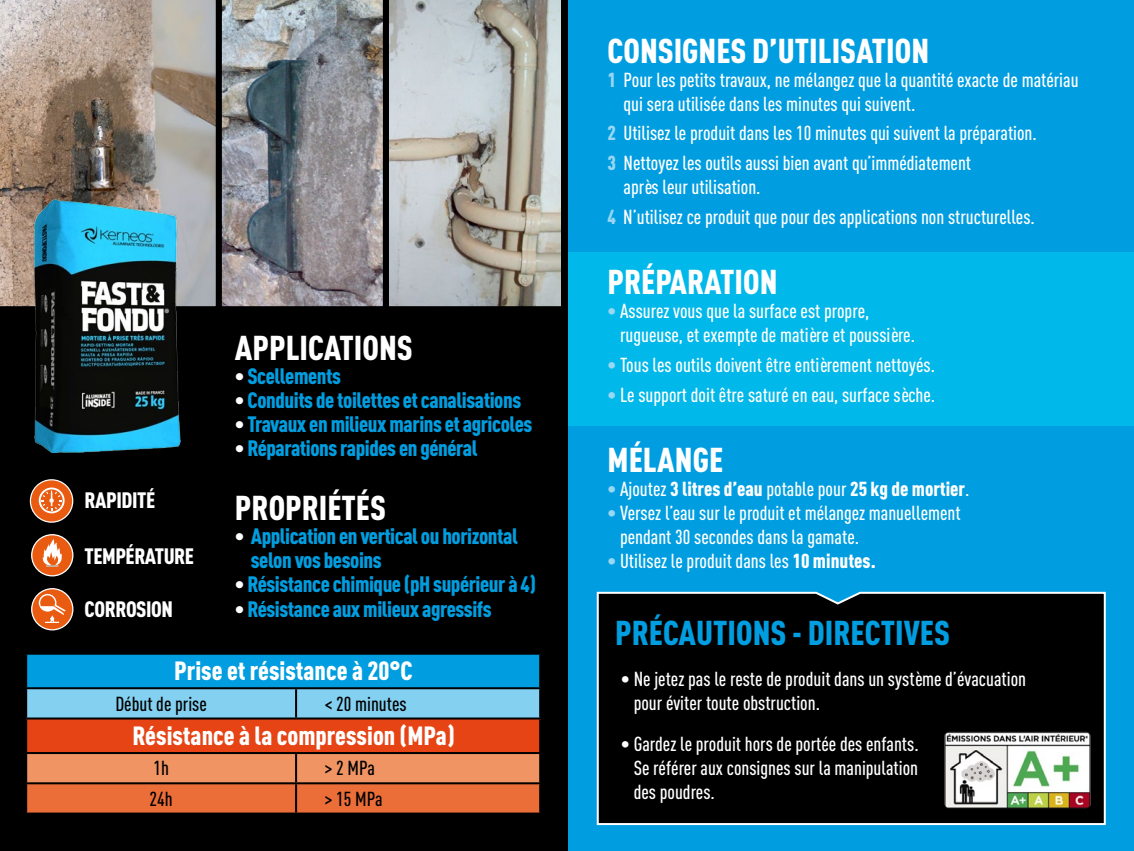
<style>
.page{position:relative;width:1134px;height:851px;background:#fff}
.page>*{position:absolute;margin:0;border:0;box-sizing:border-box;transform-origin:0 0}
.t1{font:900 34px "DIN Cond";color:#fff}
.t2{font:900 34px "DIN Cond";color:#009ee0}
.t3{font:900 26px "DIN Cond";color:#fff}
.t4{font:900 22px/24px "DIN Cond";letter-spacing:-.02em;color:#009ee0}
.t5{font:900 22px "DIN Cond";letter-spacing:-.02em;color:#fff}
.t6{font:500 20px/24px "DIN Cond";color:#fff}
.t7{font:900 20px "DIN Cond";color:#fff}
.t8{font:500 20px "DIN Cond";color:#000}
.s1{color:#fff}
.s2{font-weight:900;color:#9ad7f3}
.s3{color:#9ad7f3}
.s4{font-weight:500}
.s5{font-weight:900}
</style>
<div class="page">
<div style="left:567px;top:0;width:567px;height:850px;background:#009ee0"></div>
<div style="left:567px;top:252px;width:567px;height:173px;background:#00b8e9"></div>
<div style="left:596px;top:591px;width:510px;height:234px;background:#000"></div>
<div style="left:0;top:0;width:567px;height:850px;background:#000"></div>
<svg style="left:0;top:0;width:216px;height:307px;background:#a29488"></svg>
<img style="left:28px;top:199px;width:157px;height:253px">
<div style="left:30px;top:479px;width:43px;height:43px;border:2px solid #fff;border-radius:50%"></div>
<div style="left:31px;top:480px;width:41px;height:41px;background:#e95b10;border-radius:50%"></div>
<svg style="left:39px;top:487px;width:26px;height:26px"></svg>
<svg style="left:31px;top:534px;width:42px;height:42px"></svg>
<svg style="left:42px;top:538px;width:21px;height:28px"></svg>
<svg style="left:31px;top:588px;width:42px;height:42px"></svg>
<svg style="left:39px;top:593px;width:27px;height:29px"></svg>
<div style="left:26px;top:653px;width:514px;height:35px;background:#009ee0"></div>
<div style="left:27px;top:689px;width:512px;height:28px;background:#84d0f0"></div>
<div style="left:26px;top:718px;width:514px;height:35px;background:#e64415"></div>
<svg style="left:27px;top:754px;width:512px;height:58px;background:#ec7f4d"></svg>
<hr style="left:25px;top:652px;width:271px;height:2px;background:#000">
<hr style="left:25px;top:654px;width:2px;height:33px;background:#000">
<hr style="left:296px;top:652px;width:245px;height:2px;background:#000">
<hr style="left:539px;top:654px;width:2px;height:33px;background:#000">
<hr style="left:25px;top:687px;width:271px;height:2px;background:#000">
<hr style="left:296px;top:687px;width:245px;height:2px;background:#000">
<hr style="left:295px;top:689px;width:2px;height:28px;background:#000">
<hr style="left:25px;top:717px;width:271px;height:2px;background:#000">
<hr style="left:25px;top:719px;width:2px;height:33px;background:#000">
<hr style="left:296px;top:717px;width:245px;height:2px;background:#000">
<hr style="left:539px;top:719px;width:2px;height:33px;background:#000">
<hr style="left:25px;top:752px;width:271px;height:2px;background:#000">
<hr style="left:296px;top:752px;width:245px;height:2px;background:#000">
<hr style="left:295px;top:754px;width:2px;height:28px;background:#000">
<hr style="left:25px;top:782px;width:271px;height:2px;background:#000">
<hr style="left:296px;top:782px;width:245px;height:2px;background:#000">
<hr style="left:295px;top:784px;width:2px;height:28px;background:#000">
<img style="left:944px;top:731px;width:147px;height:77px">
<svg style="left:389px;top:0;width:172px;height:307px;background:#b4b6b2"></svg>
<img style="left:221px;top:0;width:162px;height:307px">
<p class="t5" style="left:85px;top:486px;width:72px">RAPIDITÉ</p>
<p class="t5" style="left:85px;top:541px;width:111px">TEMPÉRATURE</p>
<p class="t5" style="left:85px;top:595px;width:90px">CORROSION</p>
<p class="t1" style="left:235px;top:326px;width:179px">APPLICATIONS</p>
<p class="t4" style="left:235px;top:363px;width:108px"><span class="s1">•</span> Scellements</p>
<p class="t4" style="left:235px;top:387px;width:288px"><span class="s1">•</span> Conduits de toilettes et canalisations</p>
<p class="t4" style="left:235px;top:411px;width:299px"><span class="s1">•</span> Travaux en milieux marins et agricoles</p>
<p class="t4" style="left:235px;top:435px;width:244px"><span class="s1">•</span> Réparations rapides en général</p>
<p class="t1" style="left:235px;top:487px;width:152px">PROPRIÉTÉS</p>
<p class="t4" style="left:251px;top:524px;width:269px;text-indent:-16px"><span class="s1">•</span> Application en vertical ou horizontal selon vos besoins</p>
<p class="t4" style="left:235px;top:572px;width:302px"><span class="s1">•</span> Résistance chimique (pH supérieur à 4)</p>
<p class="t4" style="left:235px;top:596px;width:258px"><span class="s1">•</span> Résistance aux milieux agressifs</p>
<p class="t3" style="left:174px;top:654px;width:240px">Prise et résistance à 20°C</p>
<p class="t8" style="left:115px;top:691px;width:93px">Début de prise</p>
<p class="t8" style="left:325px;top:691px;width:83px">&lt; 20 minutes</p>
<p class="t3" style="left:133px;top:719px;width:323px">Résistance à la compression (MPa)</p>
<p class="t8" style="left:153px;top:756px;width:17px">1h</p>
<p class="t8" style="left:325px;top:756px;width:52px">&gt; 2 MPa</p>
<p class="t8" style="left:150px;top:786px;width:25px">24h</p>
<p class="t8" style="left:325px;top:786px;width:59px">&gt; 15 MPa</p>
<p class="t1" style="left:607px;top:29px;width:323px">CONSIGNES D’UTILISATION</p>
<p class="t6" style="left:623px;top:67px;width:457px;text-indent:-16px"><span class="s2">1</span> Pour les petits travaux, ne mélangez que la quantité exacte de matériau qui sera utilisée dans les minutes qui suivent.</p>
<p class="t6" style="left:607px;top:121px;width:431px"><span class="s2">2</span> Utilisez le produit dans les 10 minutes qui suivent la préparation.</p>
<p class="t6" style="left:623px;top:150px;width:349px;text-indent:-16px"><span class="s2">3</span> Nettoyez les outils aussi bien avant qu’immédiatement après leur utilisation.</p>
<p class="t6" style="left:607px;top:204px;width:429px"><span class="s2">4</span> N’utilisez ce produit que pour des applications non structurelles.</p>
<p class="t1" style="left:607px;top:261px;width:171px">PRÉPARATION</p>
<p class="t6" style="left:620px;top:298px;width:296px;text-indent:-12px"><span class="s2">•</span> Assurez vous que la surface est propre, rugueuse, et exempte de matière et poussière.</p>
<p class="t6" style="left:607px;top:352px;width:329px"><span class="s2">•</span> Tous les outils doivent être entièrement nettoyés.</p>
<p class="t6" style="left:607px;top:382px;width:329px"><span class="s2">•</span> Le support doit être saturé en eau, surface sèche.</p>
<p class="t1" style="left:607px;top:438px;width:117px">MÉLANGE</p>
<p class="t7" style="left:607px;top:476px;width:363px"><span class="s3">•</span> <span class="s4">Ajoutez</span> 3 litres d’eau <span class="s4">potable pour</span> 25 kg de mortier<span class="s4">.</span></p>
<p class="t6" style="left:620px;top:500px;width:342px;text-indent:-12px"><span class="s2">•</span> Versez l’eau sur le produit et mélangez manuellement pendant 30 secondes dans la gamate.</p>
<p class="t6" style="left:607px;top:548px;width:270px"><span class="s2">•</span> Utilisez le produit dans les <span class="s5">10 minutes.</span></p>
<p class="t2" style="left:615px;top:611px;width:336px">PRÉCAUTIONS - DIRECTIVES</p>
<p class="t6" style="left:634px;top:666px;width:394px;text-indent:-13px">• Ne jetez pas le reste de produit dans un système d’évacuation pour éviter toute obstruction.</p>
<p class="t6" style="left:634px;top:731px;width:286px;text-align:justify;text-indent:-13px">• Gardez le produit hors de portée des enfants.<br>Se référer aux consignes sur la manipulation des poudres.</p>
</div>
